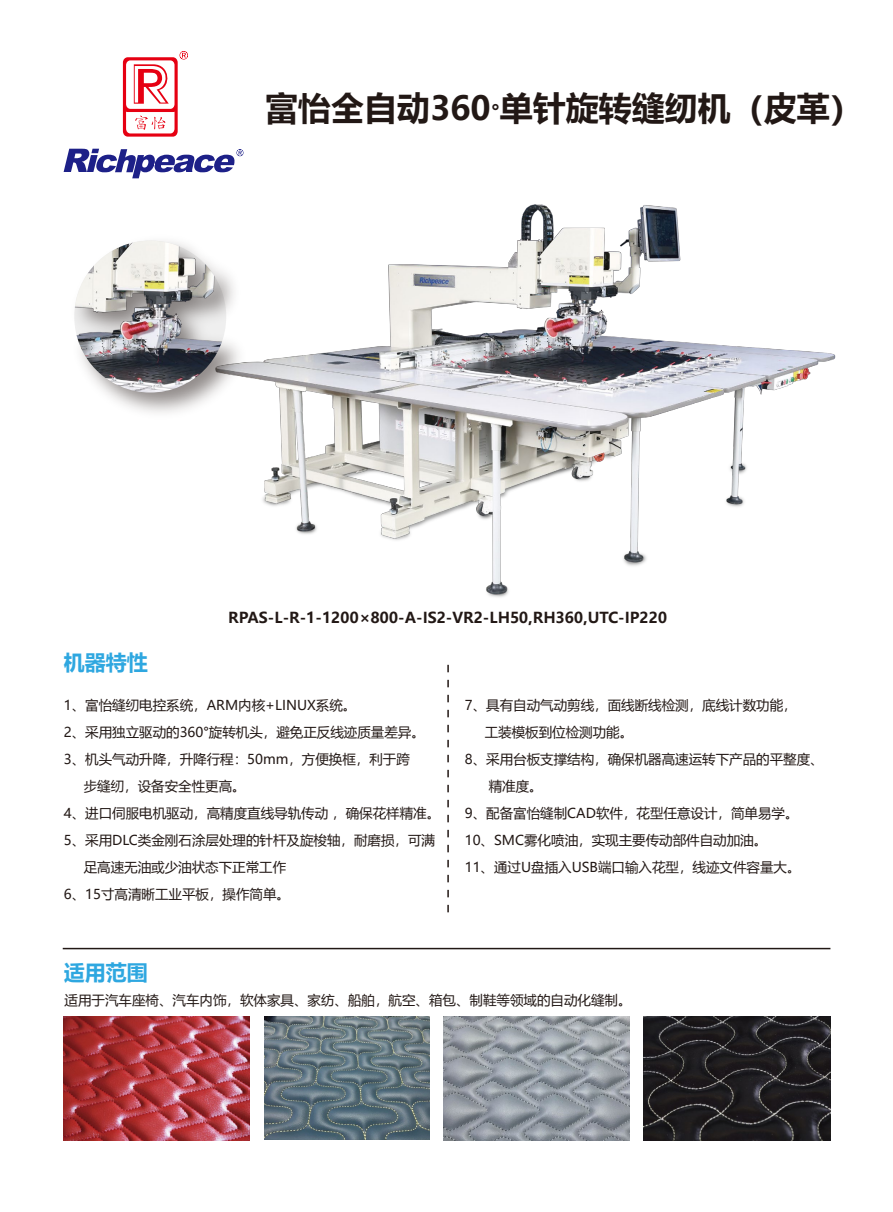
<style>
.page{position:relative;width:893px;height:1212px;background:#fff}
.page>*{position:absolute;margin:0;border:0;box-sizing:border-box;transform-origin:0 0}
.t1{font:700 33px "Microsoft Ya Hei";color:#221815}
.t2{font:700 21px "Microsoft Ya Hei";color:#2ea7e0}
.t3{font:700 15px "Microsoft Ya Hei";color:#221815}
.t4{font:13.5px "Microsoft Ya Hei";color:#221815}
.s1{font-size:21px}
</style>
<div class="page">
<img style="left:438px;top:204px;width:398px;height:393px">
<img style="left:64px;top:1016px;width:186px;height:124px">
<img style="left:443px;top:1016px;width:187px;height:124px">
<img style="left:644px;top:1016px;width:186px;height:124px">
<svg style="left:447px;top:665px;width:2px;height:248px"></svg>
<hr style="left:63px;top:948px;width:767px;height:1px;background:#221815">
<img style="left:264px;top:1016px;width:165px;height:124px">
<svg style="left:64px;top:149px;width:179px;height:29px"></svg>
<svg style="left:123px;top:51px;width:65px;height:86px"></svg>
<img style="left:74px;top:240px;width:364px;height:300px">
<img style="left:74px;top:241px;width:152px;height:152px;border-radius:76px">
<h1 class="t1" style="left:265px;top:85px;width:599px">富怡全自动360<span class="s1">°</span>单针旋转缝纫机（皮革）</h1>
<h2 class="t2" style="left:64px;top:648px;width:85px">机器特性</h2>
<p class="t3" style="left:228px;top:607px;width:441px">RPAS-L-R-1-1200×800-A-IS2-VR2-LH50,RH360,UTC-IP220</p>
<p class="t4" style="left:64px;top:696px;width:294px">1、富怡缝纫电控系统，ARM内核+LINUX系统。</p>
<p class="t4" style="left:64px;top:723px;width:363px">2、采用独立驱动的360°旋转机头，避免正反线迹质量差异。</p>
<p class="t4" style="left:64px;top:750px;width:348px">3、机头气动升降，升降行程：50mm，方便换框，利于跨</p>
<p class="t4" style="left:84px;top:777px;width:163px">步缝纫，设备安全性更高。</p>
<p class="t4" style="left:64px;top:804px;width:378px">4、进口伺服电机驱动，高精度直线导轨传动 ，确保花样精准。</p>
<p class="t4" style="left:64px;top:831px;width:373px">5、采用DLC类金刚石涂层处理的针杆及旋梭轴，耐磨损，可满</p>
<p class="t4" style="left:84px;top:858px;width:204px">足高速无油或少油状态下正常工作</p>
<p class="t4" style="left:64px;top:885px;width:228px">6、15寸高清晰工业平板，操作简单。</p>
<h2 class="t2" style="left:64px;top:957px;width:85px">适用范围</h2>
<p class="t4" style="left:465px;top:696px;width:333px">7、具有自动气动剪线，面线断线检测，底线计数功能，</p>
<p class="t4" style="left:485px;top:723px;width:150px">工装模板到位检测功能。</p>
<p class="t4" style="left:465px;top:750px;width:360px">8、采用台板支撑结构，确保机器高速运转下产品的平整度、</p>
<p class="t4" style="left:489px;top:777px;width:55px">精准度。</p>
<p class="t4" style="left:465px;top:804px;width:335px">9、配备富怡缝制CAD软件，花型任意设计，简单易学。</p>
<p class="t4" style="left:465px;top:831px;width:304px">10、SMC雾化喷油，实现主要传动部件自动加油。</p>
<p class="t4" style="left:465px;top:858px;width:337px">11、通过U盘插入USB端口输入花型，线迹文件容量大。</p>
<p class="t4" style="left:65px;top:990px;width:568px">适用于汽车座椅、汽车内饰，软体家具、家纺、船舶，航空、箱包、制鞋等领域的自动化缝制。</p>
</div>
